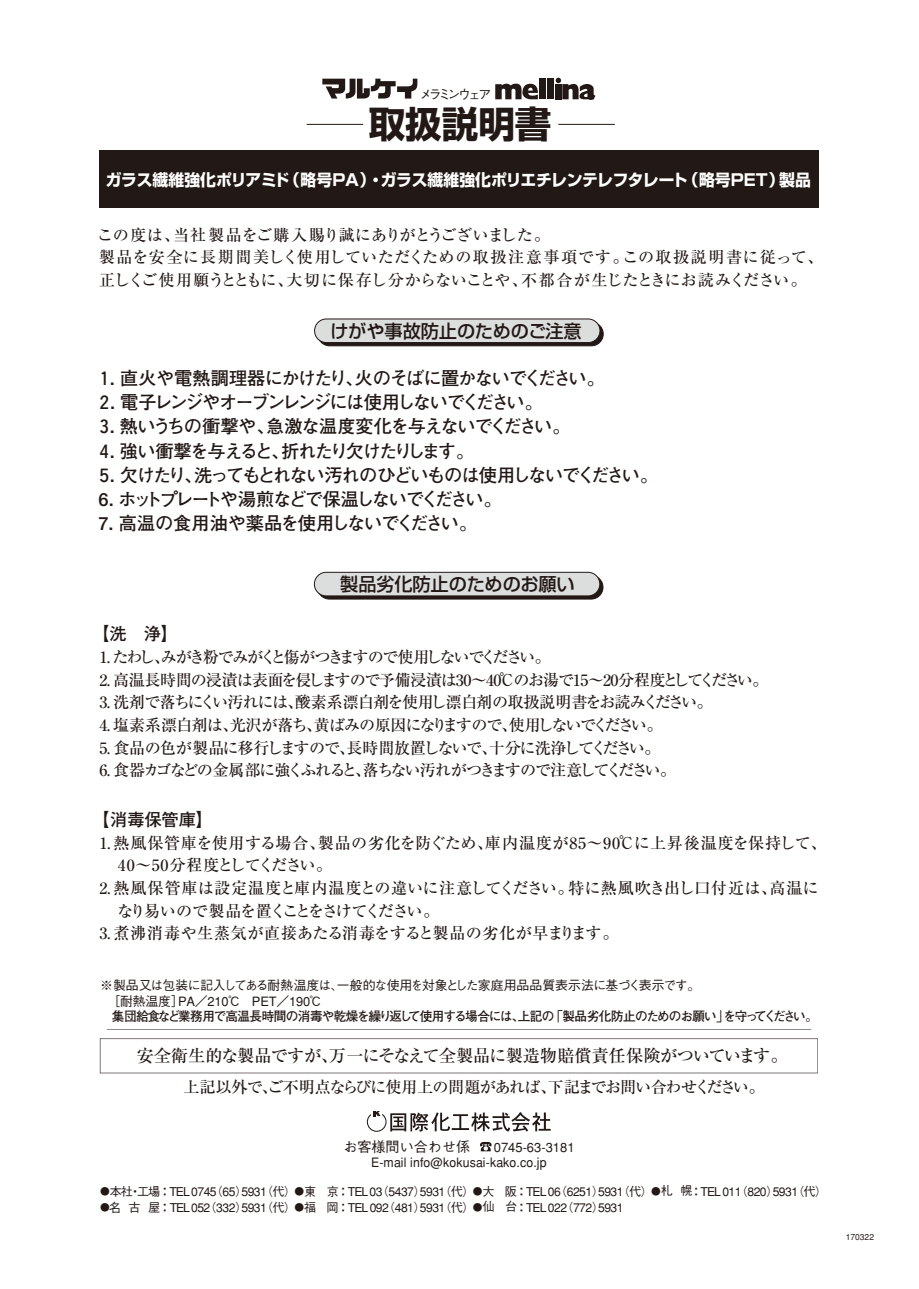
<style>
.page{position:relative;width:919px;height:1289px;background:#fff}
.page>*{position:absolute;margin:0;border:0;box-sizing:border-box;transform-origin:0 0}
.t1{font:700 36.45px "Shin Go";color:#221815}
.t2{font:700 18.3px "Futo Go B101";letter-spacing:-.08em;color:#221815}
.t3{font:700 18.3px "Futo Go B101";letter-spacing:-.1em;color:#221815}
.t4{font:700 18.3px "Futo Go B101";letter-spacing:-.13em;color:#221815}
.t5{font:700 18.3px "Futo Go B101";letter-spacing:-.145em;color:#221815}
.t6{font:700 18.3px "Futo Go B101";letter-spacing:-.115em;color:#221815}
.t7{font:700 18.3px "Futo Go B101";letter-spacing:-.06em;color:#221815}
.t8{font:500 18.15px "Shin Go";letter-spacing:-.01em;color:#221815}
.t9{font:700 17.25px "Futo Go B101";color:#221815}
.t10{font:500 17.1px "Ryumin";letter-spacing:-.02em;color:#221815}
.t11{font:700 16.2px "Shin Go";letter-spacing:-.01em;color:#fff}
.t12{font:500 16.05px "Ryumin";letter-spacing:-.05em;color:#221815}
.t13{font:500 16.05px/22.6px "Ryumin";letter-spacing:.015em;color:#221815}
.t14{font:500 16.05px/22.6px "Ryumin";letter-spacing:-.015em;color:#221815}
.t15{font:500 16.05px/22.6px "Ryumin";letter-spacing:.04em;color:#221815}
.t16{font:500 16.05px "Ryumin";letter-spacing:-.11em;color:#221815}
.t17{font:500 16.05px "Ryumin";letter-spacing:-.07em;color:#221815}
.t18{font:500 16.05px "Ryumin";letter-spacing:-.145em;color:#221815}
.t19{font:500 16.05px "Ryumin";letter-spacing:.025em;color:#221815}
.t20{font:500 14.1px "Gothic BBB";color:#221815}
.t21{font:500 13.05px "Gothic BBB";color:#221815}
.t22{font:500 12.9px/16.5px "Gothic BBB";color:#221815}
.t23{font:700 12.9px "Futo Go B101";letter-spacing:-.08em;color:#221815}
.t24{font:500 12.9px "Gothic BBB";color:#221815;scale:.95 1}
.t25{font:500 12.75px "Gothic BBB";letter-spacing:-.225em;color:#221815}
.t26{font:500 12.15px "Gothic BBB";letter-spacing:-.045em;color:#221815}
.t27{font:500 8.55px "Gothic BBB";color:#221815}
.s1{font-size:9.75px}
</style>
<div class="page">
<hr style="left:558px;top:124px;width:56px;height:1px;background:#221815">
<hr style="left:306px;top:124px;width:57px;height:1px;background:#221815">
<svg style="left:495px;top:84px;width:43px;height:15px"></svg>
<div style="left:547px;top:78px;width:6px;height:21px;background:#221815"></div>
<div style="left:539px;top:78px;width:6px;height:21px;background:#221815"></div>
<svg style="left:555px;top:78px;width:40px;height:22px"></svg>
<svg style="left:322px;top:79px;width:95px;height:19px"></svg>
<div style="left:99px;top:150px;width:719px;height:58px;background:#221815"></div>
<div style="left:318px;top:322px;width:285px;height:24px;background:#221815;border-radius:12px"></div>
<div style="left:317px;top:322px;width:286px;height:24px;border:1px solid #221815;border-radius:12px"></div>
<div style="left:314px;top:319px;width:286px;height:23px;background:#dcdddd;border-radius:12px"></div>
<div style="left:314px;top:319px;width:286px;height:24px;border:1px solid #221815;border-radius:12px"></div>
<div style="left:317px;top:575px;width:286px;height:24px;background:#221815;border-radius:12px"></div>
<div style="left:317px;top:575px;width:286px;height:24px;border:1px solid #221815;border-radius:12px"></div>
<div style="left:314px;top:572px;width:285px;height:24px;background:#dcdddd;border-radius:12px"></div>
<div style="left:314px;top:572px;width:286px;height:24px;border:1px solid #221815;border-radius:12px"></div>
<svg style="left:480px;top:1141px;width:11px;height:10px"></svg>
<svg style="left:366px;top:1111px;width:184px;height:21px"></svg>
<hr style="left:107px;top:1029px;width:704px;height:1px;background:#221815">
<p class="t25" style="left:419px;top:86px;width:73px">メラミンウェア</p>
<h1 class="t1" style="left:369px;top:100px;width:184px">取扱説明書</h1>
<p class="t11" style="left:106px;top:169px;width:706px">ガラス繊維強化ポリアミド（略号PA）・ガラス繊維強化ポリエチレンテレフタレート（略号PET）製品</p>
<p class="t13" style="left:97px;top:223px;width:727px">この度は、当社製品をご購入賜り誠にありがとうございました。<br>製品を安全に長期間美しく使用していただくための取扱注意事項です。この取扱説明書に従って、正しくご使用願うとともに、大切に保存し分からないことや、不都合が生じたときにお読みください。</p>
<p class="t8" style="left:330px;top:319px;width:253px">けがや事故防止のためのご注意</p>
<p class="t2" style="left:96px;top:367px;width:510px">１. 直火や電熱調理器にかけたり、火のそばに置かないでください。</p>
<p class="t4" style="left:95px;top:391px;width:448px">２. 電子レンジやオーブンレンジには使用しないでください。</p>
<p class="t2" style="left:95px;top:416px;width:476px">３. 熱いうちの衝撃や、急激な温度変化を与えないでください。</p>
<p class="t6" style="left:95px;top:440px;width:380px">４. 強い衝撃を与えると、折れたり欠けたりします。</p>
<p class="t3" style="left:95px;top:464px;width:564px">５. 欠けたり、洗ってもとれない汚れのひどいものは使用しないでください。</p>
<p class="t5" style="left:98px;top:488px;width:404px">6. ホットプレートや湯煎などで保温しないでください。</p>
<p class="t7" style="left:98px;top:513px;width:380px">7. 高温の食用油や薬品を使用しないでください。</p>
<p class="t8" style="left:340px;top:572px;width:236px">製品劣化防止のためのお願い</p>
<p class="t9" style="left:93px;top:624px;width:86px">【洗　浄】</p>
<p class="t18" style="left:99px;top:647px;width:453px">1. たわし、みがき粉でみがくと傷がつきますので使用しないでください。</p>
<p class="t12" style="left:99px;top:670px;width:670px">2. 高温長時間の浸漬は表面を侵しますので予備浸漬は30～40℃のお湯で15～20分程度としてください。</p>
<p class="t12" style="left:99px;top:692px;width:615px">3. 洗剤で落ちにくい汚れには、酸素系漂白剤を使用し漂白剤の取扱説明書をお読みください。</p>
<p class="t17" style="left:99px;top:715px;width:565px">4. 塩素系漂白剤は、光沢が落ち、黄ばみの原因になりますので、使用しないでください。</p>
<p class="t12" style="left:99px;top:738px;width:563px">5. 食品の色が製品に移行しますので、長時間放置しないで、十分に洗浄してください。</p>
<p class="t16" style="left:99px;top:760px;width:578px">6. 食器カゴなどの金属部に強くふれると、落ちない汚れがつきますので注意してください。</p>
<p class="t9" style="left:93px;top:809px;width:121px">【消毒保管庫】</p>
<p class="t15" style="left:118px;top:831px;width:710px;text-indent:-18px">1. 熱風保管庫を使用する場合、製品の劣化を防ぐため、庫内温度が85～90℃に上昇後温度を保持して、<br>40～50分程度としてください。</p>
<p class="t14" style="left:117px;top:876px;width:703px;text-indent:-18px">2. 熱風保管庫は設定温度と庫内温度との違いに注意してください。特に熱風吹き出し口付近は、高温になり易いので製品を置くことをさけてください。</p>
<p class="t19" style="left:99px;top:923px;width:521px">3. 煮沸消毒や生蒸気が直接あたる消毒をすると製品の劣化が早まります。</p>
<p class="t22" style="left:108px;top:977px;width:593px;text-indent:-8px">※製品又は包装に記入してある耐熱温度は、一般的な使用を対象とした家庭用品品質表示法に基づく表示です。［耐熱温度］PA／210℃ PET／190℃</p>
<p class="t23" style="left:112px;top:1008px;width:707px">集団給食など業務用で高温長時間の消毒や乾燥を繰り返して使用する場合には、上記の「製品劣化防止のためのお願い」を守ってください。</p>
<p class="t10" style="left:137px;top:1045px;width:652px">安全衛生的な製品ですが、万一にそなえて全製品に製造物賠償責任保険がついています。</p>
<p class="t12" style="left:183px;top:1077px;width:582px">上記以外で、ご不明点ならびに使用上の問題があれば、下記までお問い合わせください。</p>
<p class="t20" style="left:343px;top:1138px;width:128px">お客様問い合わせ係</p>
<p class="t21" style="left:494px;top:1139px;width:82px">0745-63-3181</p>
<p class="t24" style="left:371px;top:1154px;width:186px">E-mail info@kokusai-kako.co.jp</p>
<p class="t26" style="left:100px;top:1184px;width:728px"><span class="s1">●</span>本社・工場：TEL 0745（65）5931（代）<span class="s1">●</span>東 京：TEL 03（5437）5931（代）<span class="s1">●</span>大 阪：TEL 06（6251）5931（代）<span class="s1">●</span>札　幌：TEL 011（820）5931（代）</p>
<p class="t26" style="left:100px;top:1200px;width:525px"><span class="s1">●</span>名 古 屋：TEL052（332）5931（代）<span class="s1">●</span>福 岡：TEL 092（481）5931（代）<span class="s1">●</span>仙 台：TEL 022（772）5931</p>
<p class="t27" style="left:845px;top:1231px;width:30px">170322</p>
</div>
